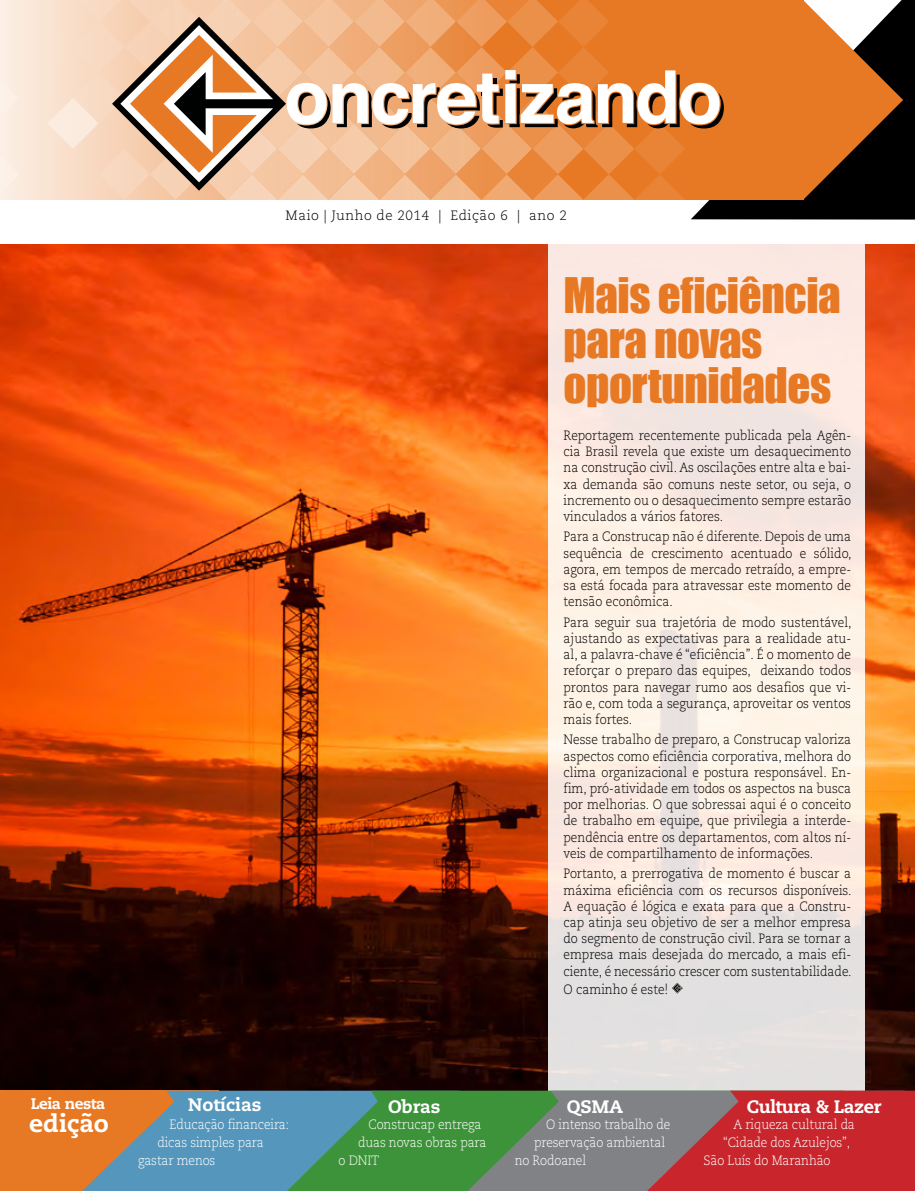
<style>
.page{position:relative;width:915px;height:1191px;background:#fff}
.page>*{position:absolute;margin:0;border:0;box-sizing:border-box;transform-origin:0 0}
.t1{font:45px/45.2px "Impact";letter-spacing:-.01em;color:#e77925}
.t2{font:800 24.45px "Caecilia LT Std";color:#fff}
.t3{font:800 18px "Caecilia LT Std";color:#fff}
.t4{font:800 18px "Caecilia LT Std";letter-spacing:-.02em;color:#fff}
.t5{font:800 15.3px "Caecilia LT Std";letter-spacing:-.03em;color:#fff}
.t6{font:300 13.5px/16.2px "Caecilia LT Std";color:#000;text-align:justify;scale:.9 1}
.t7{font:300 13.5px "Caecilia LT Std";letter-spacing:-.01em;color:#fff;scale:.9 1}
.t8{font:300 13.5px "Caecilia LT Std";letter-spacing:.04em;color:#000}
</style>
<div class="page">
<img style="left:0;top:244px;width:914px;height:846px">
<svg style="left:548px;top:244px;width:316px;height:846px;background:#f5e9e2"></svg>
<div style="left:0;top:1090px;width:218px;height:101px;background:#e77925"></div>
<svg style="left:82px;top:1090px;width:205px;height:101px"></svg>
<svg style="left:287px;top:1090px;width:180px;height:101px;background:#42925e"></svg>
<svg style="left:467px;top:1090px;width:180px;height:101px;background:#6c866e"></svg>
<svg style="left:647px;top:1090px;width:267px;height:101px;background:#ba373d"></svg>
<svg style="left:671px;top:982px;width:11px;height:11px"></svg>
<div style="left:691px;top:0;width:223px;height:219px;background:#000"></div>
<svg style="left:0;top:0;width:902px;height:200px;background:#dc9f70"></svg>
<p class="t8" style="left:285px;top:207px;width:283px">Maio | Junho de 2014 | Edição 6 | ano 2</p>
<h1 class="t1" style="left:563px;top:271px;width:279px">Mais eficiência para novas oportunidades</h1>
<p class="t5" style="left:31px;top:1094px;width:76px">Leia nesta</p>
<h3 class="t3" style="left:188px;top:1094px;width:75px">Notícias</h3>
<h2 class="t2" style="left:29px;top:1107px;width:81px">edição</h2>
<p class="t7" style="left:169px;top:1117px;width:134px">Educação financeira:</p>
<p class="t7" style="left:157px;top:1135px;width:120px">dicas simples para</p>
<p class="t7" style="left:138px;top:1153px;width:87px">gastar menos</p>
<p class="t6" style="left:563px;top:427px;width:321px">Reportagem recentemente publicada pela Agên&shy;cia Brasil revela que existe um desaquecimento na construção civil. As oscilações entre alta e bai&shy;xa demanda são comuns neste setor, ou seja, o incremento ou o desaquecimento sempre estarão vinculados a vários fatores.</p>
<p class="t6" style="left:563px;top:529px;width:321px">Para a Construcap não é diferente. Depois de uma sequência de crescimento acentuado e sólido, agora, em tempos de mercado retraído, a empre&shy;sa está focada para atravessar este momento de tensão econômica.</p>
<p class="t6" style="left:563px;top:614px;width:321px">Para seguir sua trajetória de modo sustentável, ajustando as expectativas para a realidade atu&shy;al, a palavra-chave é “eficiência”. É o momento de reforçar o preparo das equipes, deixando todos prontos para navegar rumo aos desafios que vi&shy;rão e, com toda a segurança, aproveitar os ventos mais fortes.</p>
<p class="t6" style="left:563px;top:732px;width:321px">Nesse trabalho de preparo, a Construcap valoriza aspectos como eficiência corporativa, melhora do clima organizacional e postura responsável. En&shy;fim, pró-atividade em todos os aspectos na busca por melhorias. O que sobressai aqui é o conceito de trabalho em equipe, que privilegia a interde&shy;pendência entre os departamentos, com altos ní&shy;veis de compartilhamento de informações.</p>
<p class="t6" style="left:563px;top:866px;width:321px">Portanto, a prerrogativa de momento é buscar a máxima eficiência com os recursos disponíveis.<br>A equação é lógica e exata para que a Constru&shy;cap atinja seu objetivo de ser a melhor empresa do segmento de construção civil. Para se tornar a empresa mais desejada do mercado, a mais efi&shy;ciente, é necessário crescer com sustentabilidade.</p>
<p class="t6" style="left:563px;top:981px;width:118px">O caminho é este!</p>
<h3 class="t3" style="left:388px;top:1095px;width:54px">Obras</h3>
<h3 class="t3" style="left:566px;top:1095px;width:58px">QSMA</h3>
<h3 class="t4" style="left:746px;top:1095px;width:136px">Cultura &amp; Lazer</h3>
<p class="t7" style="left:368px;top:1117px;width:127px">Construcap entrega</p>
<p class="t7" style="left:358px;top:1135px;width:144px">duas novas obras para</p>
<p class="t7" style="left:338px;top:1153px;width:47px">o DNIT</p>
<p class="t7" style="left:546px;top:1117px;width:139px">O intenso trabalho de</p>
<p class="t7" style="left:534px;top:1135px;width:147px">preservação ambiental</p>
<p class="t7" style="left:514px;top:1153px;width:81px">no Rodoanel</p>
<p class="t7" style="left:733px;top:1117px;width:136px">A riqueza cultural da</p>
<p class="t7" style="left:722px;top:1135px;width:143px">“Cidade dos Azulejos”,</p>
<p class="t7" style="left:703px;top:1153px;width:143px">São Luís do Maranhão</p>
</div>
